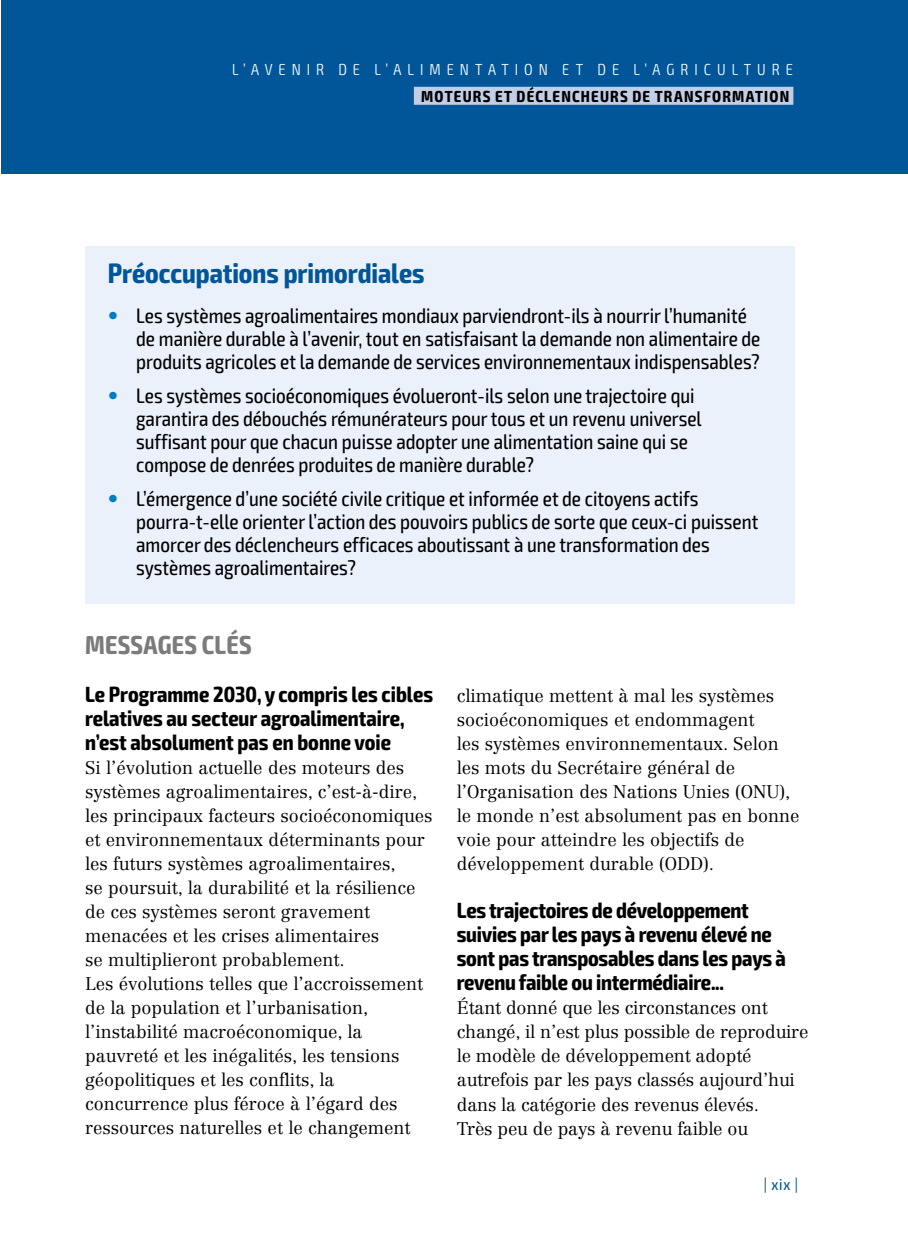
<style>
.page{position:relative;width:908px;height:1248px;background:#fff}
.page>*{position:absolute;margin:0;border:0;box-sizing:border-box;transform-origin:0 0}
.t1{font:700 condensed 28px "Exo 2";color:#005698}
.t2{font:700 condensed 26px "Exo 2";letter-spacing:.01em;color:#7c7b7b}
.t3{font:700 condensed 22px/24px "Exo 2";letter-spacing:-.01em;color:#000}
.t4{font:condensed 21px/23px "Exo 2";color:#000}
.t5{font:300 18px/24px "Centennial LT Std";color:#000}
.t6{font:300 condensed 16px "Exo 2";letter-spacing:.375em;color:#fff}
.t7{font:700 condensed 16px "Exo 2";letter-spacing:.075em;color:#000}
.t8{font:condensed 16px "Exo 2";color:#005698}
.s1{font-family:"Centennial LT Std";font-weight:300;font-stretch:normal;color:#007cc5}
</style>
<div class="page">
<div style="left:1px;top:0;width:906px;height:174px;background:#005698"></div>
<div style="left:413px;top:87px;width:380px;height:18px;background:#c2cde6"></div>
<hr style="left:0;top:0;width:1px;height:1247px;background:#69acdf">
<div style="left:85px;top:246px;width:709px;height:357px;background:#eaf1fb"></div>
<p class="t6" style="left:232px;top:60px;width:562px">L’AVENIR DE L’ALIMENTATION ET DE L’AGRICULTURE</p>
<p class="t7" style="left:421px;top:87px;width:369px">MOTEURS ET DÉCLENCHEURS DE TRANSFORMATION</p>
<h1 class="t1" style="left:108px;top:256px;width:318px">Préoccupations primordiales</h1>
<p class="t4" style="left:136px;top:304px;width:625px;text-indent:-28px"><span class="s1">•</span> Les systèmes agroalimentaires mondiaux parviendront-ils à nourrir l’humanité de manière durable à l’avenir, tout en satisfaisant la demande non alimentaire de produits agricoles et la demande de services environnementaux indispensables?</p>
<p class="t4" style="left:136px;top:384px;width:567px;text-indent:-28px"><span class="s1">•</span> Les systèmes socioéconomiques évolueront-ils selon une trajectoire qui garantira des débouchés rémunérateurs pour tous et un revenu universel suffisant pour que chacun puisse adopter une alimentation saine qui se compose de denrées produites de manière durable?</p>
<p class="t4" style="left:136px;top:488px;width:623px;text-indent:-28px"><span class="s1">•</span> L’émergence d’une société civile critique et informée et de citoyens actifs pourra-t-elle orienter l’action des pouvoirs publics de sorte que ceux-ci puissent amorcer des déclencheurs efficaces aboutissant à une transformation des systèmes agroalimentaires?</p>
<h2 class="t2" style="left:85px;top:629px;width:168px">MESSAGES CLÉS</h2>
<p class="t3" style="left:85px;top:683px;width:349px">Le Programme 2030, y compris les cibles relatives au secteur agroalimentaire, n’est absolument pas en bonne voie</p>
<p class="t5" style="left:85px;top:756px;width:349px">Si l’évolution actuelle des moteurs des systèmes agroalimentaires, c’est-à-dire, les principaux facteurs socioéconomiques et environnementaux déterminants pour les futurs systèmes agroalimentaires,<br>se poursuit, la durabilité et la résilience de ces systèmes seront gravement menacées et les crises alimentaires<br>se multiplieront probablement.<br>Les évolutions telles que l’accroissement de la population et l’urbanisation, l’instabilité macroéconomique, la pauvreté et les inégalités, les tensions géopolitiques et les conflits, la concurrence plus féroce à l’égard des ressources naturelles et le changement</p>
<p class="t5" style="left:456px;top:683px;width:344px">climatique mettent à mal les systèmes socioéconomiques et endommagent<br>les systèmes environnementaux. Selon les mots du Secrétaire général de l’Organisation des Nations Unies (ONU), le monde n’est absolument pas en bonne voie pour atteindre les objectifs de développement durable (ODD).</p>
<p class="t3" style="left:456px;top:899px;width:330px">Les trajectoires de développement suivies par les pays à revenu élevé ne sont pas transposables dans les pays à revenu faible ou intermédiaire...</p>
<p class="t5" style="left:456px;top:996px;width:353px">Étant donné que les circonstances ont changé, il n’est plus possible de reproduire le modèle de développement adopté autrefois par les pays classés aujourd’hui dans la catégorie des revenus élevés.<br>Très peu de pays à revenu faible ou</p>
<p class="t8" style="left:763px;top:1174px;width:36px">| xix |</p>
</div>
